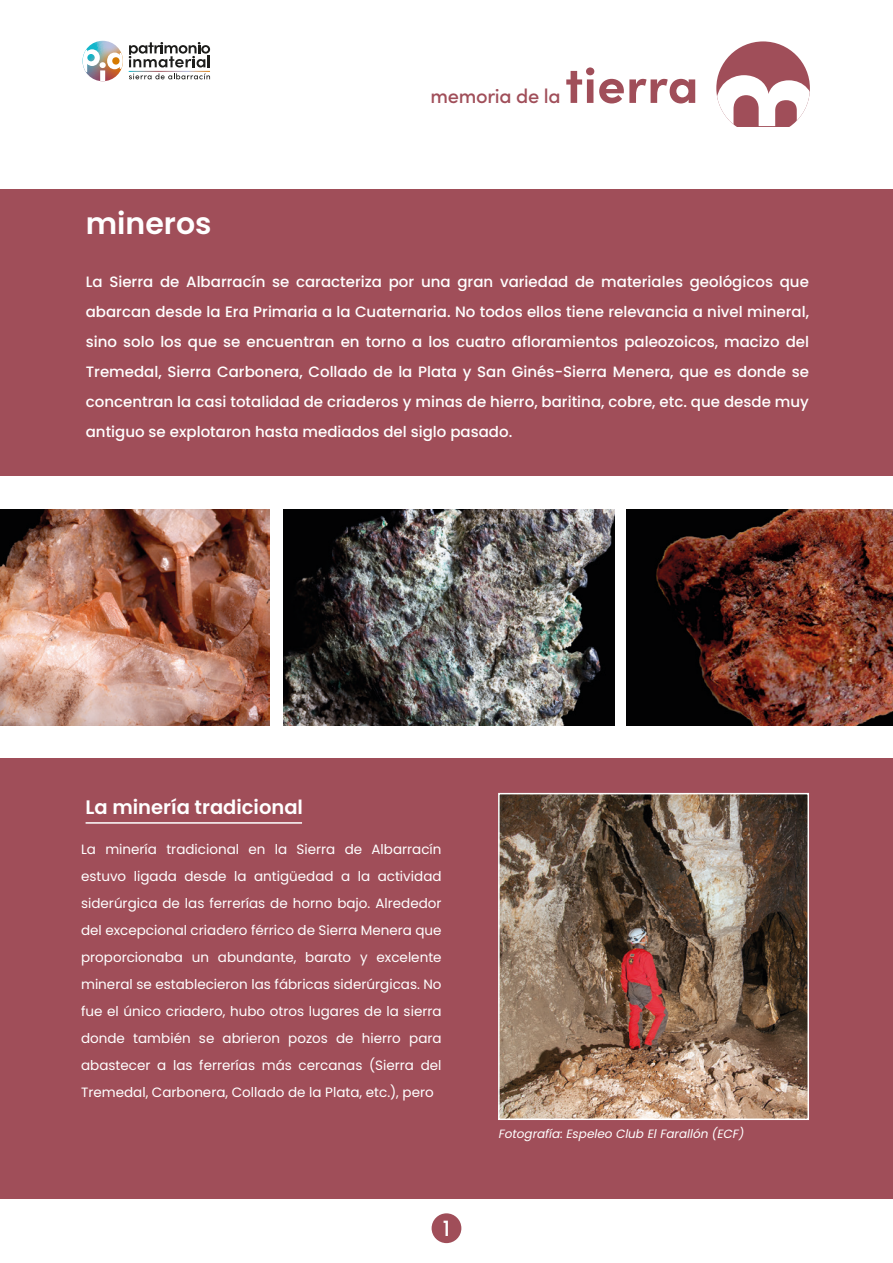
<style>
.page{position:relative;width:893px;height:1263px;background:#fff}
.page>*{position:absolute;margin:0;border:0;box-sizing:border-box;transform-origin:0 0}
.t1{font:700 50.25px "Sofia Pro";letter-spacing:.01em;color:#a04e59}
.t2{font:600 30px "Poppins";color:#fff}
.t3{font:500 21px "Poppins";color:#fff}
.t4{font:500 20.1px "Sofia Pro";letter-spacing:-.015em;color:#a04e59}
.t5{font:600 19.5px "Poppins";color:#fff}
.t6{font:500 15px/30px "Poppins";color:#fff;text-align:justify}
.t7{font:13.5px/27px "Poppins";color:#fff;text-align:justify}
.t8{font:italic 12px "Poppins";color:#fff}
</style>
<div class="page">
<div style="left:0;top:189px;width:893px;height:1010px;background:#a04e59"></div>
<div style="left:432px;top:1213px;width:29px;height:30px;background:#a04e59;border-radius:50%"></div>
<svg style="left:129px;top:42px;width:81px;height:37px"></svg>
<svg style="left:129px;top:71px;width:81px;height:1px"></svg>
<svg style="left:83px;top:41px;width:40px;height:40px"></svg>
<svg style="left:716px;top:41px;width:94px;height:85px"></svg>
<div style="left:0;top:476px;width:893px;height:282px;background:#fff"></div>
<img style="left:0;top:509px;width:270px;height:216px">
<img style="left:627px;top:509px;width:266px;height:216px">
<img style="left:283px;top:509px;width:331px;height:216px">
<hr style="left:86px;top:822px;width:216px;height:2px;background:#fff">
<img style="left:501px;top:796px;width:305px;height:321px">
<div style="left:498px;top:793px;width:311px;height:327px;border:2px solid #fff"></div>
<h2 class="t2" style="left:86px;top:206px;width:127px">mineros</h2>
<h1 class="t1" style="left:565px;top:47px;width:135px">tierra</h1>
<h3 class="t4" style="left:430px;top:81px;width:132px">memoria de la</h3>
<p class="t6" style="left:86px;top:267px;width:725px">La Sierra de Albarracín se caracteriza por una gran variedad de materiales geológicos que abarcan desde la Era Primaria a la Cuaternaria. No todos ellos tiene relevancia a nivel mineral, sino solo los que se encuentran en torno a los cuatro afloramientos paleozoicos, macizo del Tremedal, Sierra Carbonera, Collado de la Plata y San Ginés-Sierra Menera, que es donde se concentran la casi totalidad de criaderos y minas de hierro, baritina, cobre, etc. que desde muy antiguo se explotaron hasta mediados del siglo pasado.</p>
<h3 class="t5" style="left:86px;top:796px;width:219px">La minería tradicional</h3>
<p class="t7" style="left:81px;top:836px;width:362px">La minería tradicional en la Sierra de Albarracín estuvo ligada desde la antigüedad a la actividad siderúrgica de las ferrerías de horno bajo. Alrededor del excepcional criadero férrico de Sierra Menera que proporcionaba un abundante, barato y excelente mineral se establecieron las fábricas siderúrgicas. No fue el único criadero, hubo otros lugares de la sierra donde también se abrieron pozos de hierro para abastecer a las ferrerías más cercanas (Sierra del Tremedal, Carbonera, Collado de la Plata, etc.), pero</p>
<h3 class="t3" style="left:443px;top:1216px;width:9px">1</h3>
<p class="t8" style="left:499px;top:1127px;width:247px">Fotografía: Espeleo Club El Farallón (ECF)</p>
</div>
